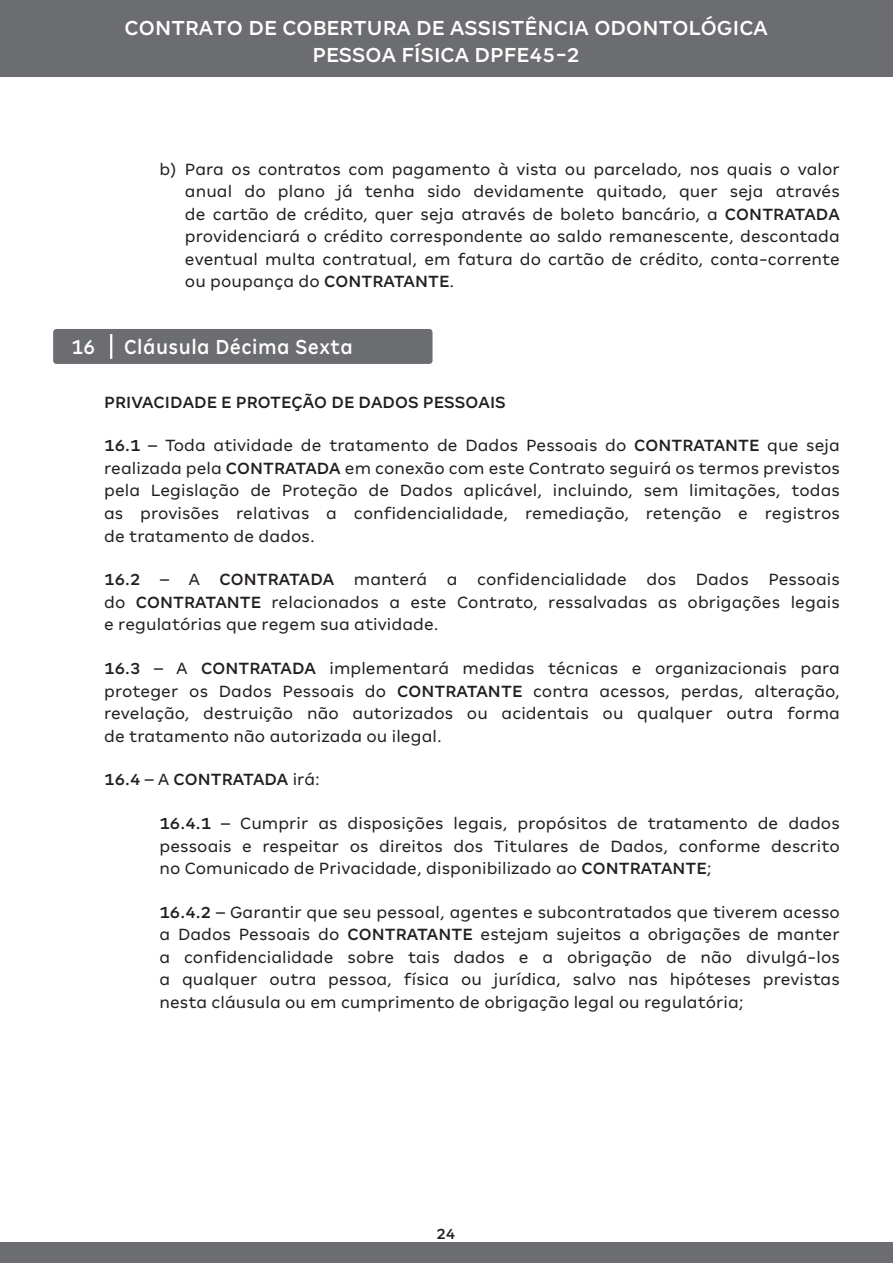
<style>
.page{position:relative;width:893px;height:1263px;background:#fff}
.page>*{position:absolute;margin:0;border:0;box-sizing:border-box;transform-origin:0 0}
.t1{font:500 22.5px/27px "Amil Typeface";letter-spacing:.005em;color:#fff;text-align:center}
.t2{font:500 22.5px "Amil Typeface";letter-spacing:.025em;color:#fff;scale:.9 1}
.t3{font:500 22.5px "Amil Typeface";letter-spacing:.005em;color:#fff;scale:.9 1}
.t4{font:18px/22.5px "Amil Typeface";letter-spacing:.005em;color:#231f20;text-align:justify}
.t5{font:500 18px "Amil Typeface";letter-spacing:.005em;color:#231f20}
.t6{font:500 16.5px "Amil Typeface";color:#231f20}
.s1{font-weight:500}
.s2{font-weight:400}
</style>
<div class="page">
<div style="left:0;top:1243px;width:893px;height:20px;background:#6c6d70"></div>
<div style="left:0;top:0;width:893px;height:76px;background:#6c6d70"></div>
<div style="left:53px;top:329px;width:379px;height:35px;background:#6c6d70;border-radius:3px"></div>
<hr style="left:110px;top:334px;width:2px;height:25px;background:#fff">
<p class="t1" style="left:125px;top:14px;width:645px">CONTRATO DE COBERTURA DE ASSISTÊNCIA ODONTOLÓGICA<br>PESSOA FÍSICA DPFE45-2</p>
<p class="t4" style="left:185px;top:157px;width:656px;text-indent:-26px">b) Para os contratos com pagamento à vista ou parcelado, nos quais o valor anual do plano já tenha sido devidamente quitado, quer seja através de cartão de crédito, quer seja através de boleto bancário, a <span class="s1">CONTRATADA </span>providenciará o crédito correspondente ao saldo remanescente, descontada eventual multa contratual, em fatura do cartão de crédito, conta-corrente ou poupança do <span class="s1">CONTRATANTE</span>.</p>
<p class="t3" style="left:71px;top:334px;width:28px">16</p>
<p class="t2" style="left:124px;top:334px;width:256px">Cláusula Décima Sexta</p>
<p class="t5" style="left:104px;top:391px;width:403px">PRIVACIDADE E PROTEÇÃO DE DADOS PESSOAIS</p>
<p class="t4" style="left:104px;top:434px;width:737px"><span class="s1">16.1</span> – Toda atividade de tratamento de Dados Pessoais do <span class="s1">CONTRATANTE</span> que seja realizada pela <span class="s1">CONTRATADA</span> em conexão com este Contrato seguirá os termos previstos pela Legislação de Proteção de Dados aplicável, incluindo, sem limitações, todas as provisões relativas a confidencialidade, remediação, retenção e registros de tratamento de dados.</p>
<p class="t4" style="left:104px;top:568px;width:737px"><span class="s1">16.2</span> – A <span class="s1">CONTRATADA</span> manterá a confidencialidade dos Dados Pessoais do <span class="s1">CONTRATANTE</span> relacionados a este Contrato, ressalvadas as obrigações legais e regulatórias que regem sua atividade.</p>
<p class="t4" style="left:104px;top:657px;width:737px"><span class="s1">16.3</span> – A <span class="s1">CONTRATADA</span> implementará medidas técnicas e organizacionais para proteger os Dados Pessoais do <span class="s1">CONTRATANTE</span> contra acessos, perdas, alteração, revelação, destruição não autorizados ou acidentais ou qualquer outra forma de tratamento não autorizada ou ilegal.</p>
<p class="t5" style="left:104px;top:769px;width:217px">16.4 <span class="s2">– A</span> CONTRATADA <span class="s2">irá:</span></p>
<p class="t4" style="left:159px;top:812px;width:682px"><span class="s1">16.4.1</span> – Cumprir as disposições legais, propósitos de tratamento de dados pessoais e respeitar os direitos dos Titulares de Dados, conforme descrito no Comunicado de Privacidade, disponibilizado ao <span class="s1">CONTRATANTE</span>;</p>
<p class="t4" style="left:159px;top:901px;width:682px"><span class="s1">16.4.2</span> – Garantir que seu pessoal, agentes e subcontratados que tiverem acesso a Dados Pessoais do <span class="s1">CONTRATANTE</span> estejam sujeitos a obrigações de manter a confidencialidade sobre tais dados e a obrigação de não divulgá-los a qualquer outra pessoa, física ou jurídica, salvo nas hipóteses previstas nesta cláusula ou em cumprimento de obrigação legal ou regulatória;</p>
<p class="t6" style="left:436px;top:1224px;width:21px">24</p>
</div>
